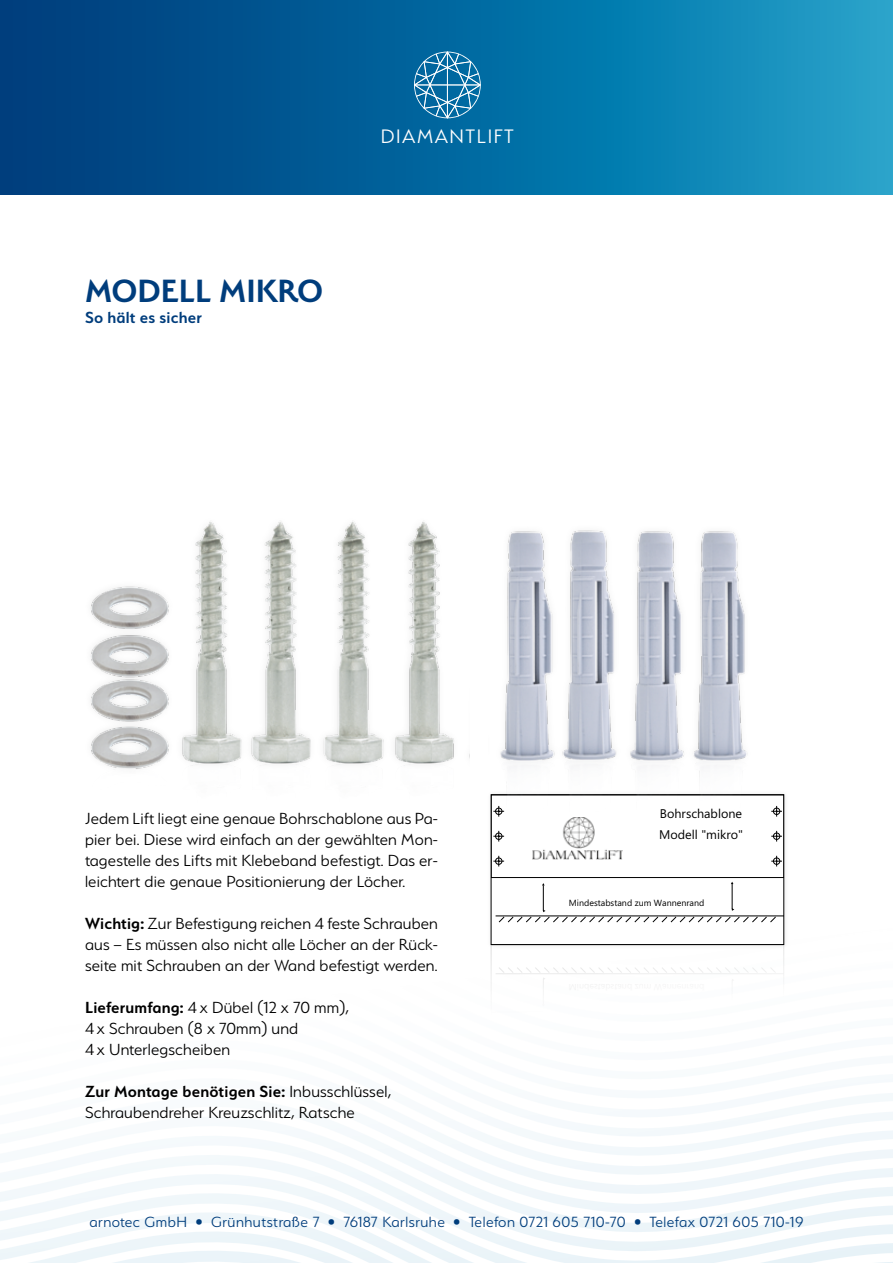
<style>
.page{position:relative;width:893px;height:1263px;background:#fff}
.page>*{position:absolute;margin:0;border:0;box-sizing:border-box;transform-origin:0 0}
.t1{font:600 36px "Serenity";color:#003d7c}
.t2{font:300 21.75px "Serenity";letter-spacing:.07em;color:#fff}
.t3{font:300 18px/21px "Serenity";letter-spacing:.01em;color:#000;text-align:justify}
.t4{font:600 18px "Serenity";letter-spacing:.01em;color:#003d7c}
.t5{font:300 16.5px "Serenity";letter-spacing:.03em;color:#003d7c}
.t6{font:12.6px/20.7px "Ebrima";color:#000}
.t7{font:8.85px "Ebrima";color:#000}
.s1{font-weight:600}
</style>
<div class="page">
<svg style="left:784px;top:1103px;width:109px;height:19px"></svg>
<svg style="left:302px;top:1122px;width:591px;height:19px"></svg>
<svg style="left:156px;top:1141px;width:737px;height:19px"></svg>
<svg style="left:0;top:1160px;width:893px;height:19px"></svg>
<svg style="left:0;top:1179px;width:893px;height:19px;fill:#f5fafc"></svg>
<svg style="left:0;top:1198px;width:893px;height:19px;fill:#f3f8fb"></svg>
<svg style="left:0;top:1217px;width:893px;height:46px"></svg>
<svg style="left:0;top:0;width:893px;height:195px"></svg>
<img style="left:90px;top:521px;width:380px;height:248px">
<div style="left:486px;top:790px;width:303px;height:160px;background:#000;opacity:.1"></div>
<div style="left:491px;top:795px;width:293px;height:149px;background:#fff"></div>
<img style="left:532px;top:818px;width:91px;height:41px">
<div style="left:491px;top:795px;width:293px;height:83px;border:1px solid #000"></div>
<svg style="left:493px;top:856px;width:11px;height:10px"></svg>
<svg style="left:493px;top:831px;width:11px;height:10px"></svg>
<svg style="left:495px;top:813px;width:7px;height:4px"></svg>
<svg style="left:771px;top:856px;width:11px;height:10px"></svg>
<svg style="left:771px;top:831px;width:11px;height:10px"></svg>
<svg style="left:771px;top:806px;width:11px;height:11px"></svg>
<svg style="left:495px;top:882px;width:287px;height:41px"></svg>
<div style="left:491px;top:794px;width:293px;height:151px;border:1px solid #000"></div>
<div style="left:491px;top:945px;width:293px;height:194px;background:#fff"></div>
<svg style="left:496px;top:967px;width:279px;height:22px"></svg>
<img style="left:488px;top:530px;width:283px;height:283px">
<svg style="left:414px;top:52px;width:67px;height:66px"></svg>
<h1 class="t1" style="left:85px;top:271px;width:240px">MODELL MIKRO</h1>
<p class="t4" style="left:85px;top:308px;width:118px">So hält es sicher</p>
<p class="t2" style="left:381px;top:125px;width:135px">DIAMANTLIFT</p>
<p class="t3" style="left:85px;top:807px;width:354px">Jedem Lift liegt eine genaue Bohrschablone aus Pa&shy;pier bei. Diese wird einfach an der gewählten Mon&shy;tagestelle des Lifts mit Klebeband befestigt. Das er&shy;leichtert die genaue Positionierung der Löcher.</p>
<p class="t3" style="left:85px;top:912px;width:354px"><span class="s1">Wichtig:</span> Zur Befestigung reichen 4 feste Schrauben aus – Es müssen also nicht alle Löcher an der Rück&shy;seite mit Schrauben an der Wand befestigt werden.</p>
<p class="t3" style="left:85px;top:996px;width:265px;text-align:left"><span class="s1">Lieferumfang:</span> 4 x Dübel (12 x 70 mm),<br>4 x Schrauben (8 x 70mm) und<br>4 x Unterlegscheiben</p>
<p class="t3" style="left:85px;top:1080px;width:308px"><span class="s1">Zur Montage benötigen Sie:</span> Inbusschlüssel,<br>Schraubendreher Kreuzschlitz, Ratsche</p>
<p class="t6" style="left:659px;top:803px;width:85px">Bohrschablone<br>Modell "mikro"</p>
<p class="t7" style="left:569px;top:898px;width:137px">Mindestabstand zum Wannenrand</p>
<p class="t5" style="left:89px;top:1213px;width:716px">arnotec GmbH • Grünhutstraße 7 • 76187 Karlsruhe • Telefon 0721 605 710-70 • Telefax 0721 605 710-19</p>
</div>
